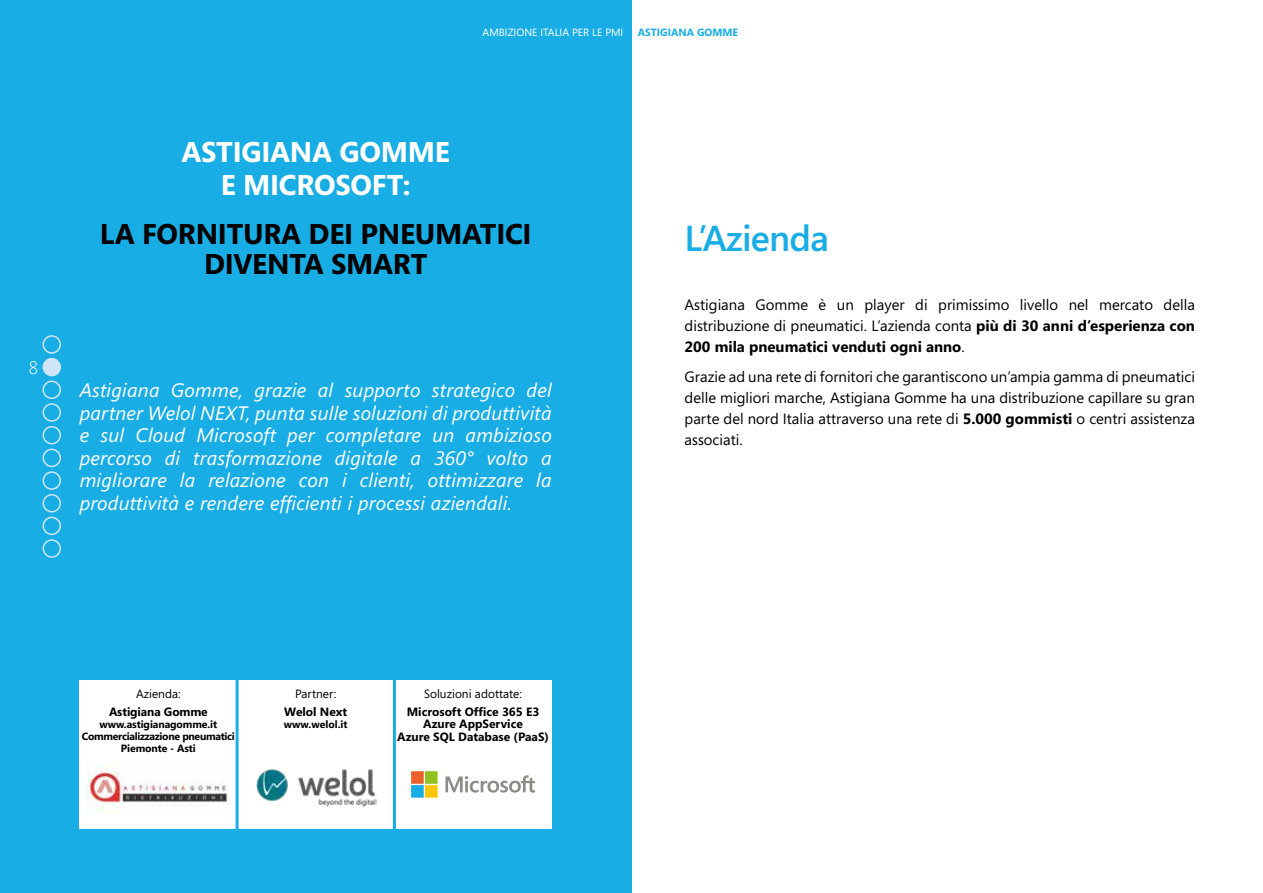
<style>
.page{position:relative;width:1263px;height:893px;background:#fff}
.page>*{position:absolute;margin:0;border:0;box-sizing:border-box;transform-origin:0 0}
.t1{font:600 36px "Segoe";letter-spacing:-.02em;color:#18ade5}
.t2{font:700 28.5px/30px "Segoe";letter-spacing:-.01em;color:#000;text-align:center}
.t3{font:700 28.5px/33px "Segoe";letter-spacing:-.01em;color:#fff;text-align:center}
.t4{font:italic 19.5px/22.5px "Segoe";letter-spacing:.01em;color:#fff;text-align:justify}
.t5{font:300 18px "Segoe";color:#fff}
.t6{font:15px/21px "Segoe";color:#000;text-align:justify}
.t7{font:700 12px/12px "Segoe";color:#000;text-align:center}
.t8{font:12px "Segoe";color:#000}
.t9{font:700 10.5px/12px "Segoe";letter-spacing:-.03em;color:#000;text-align:center}
.t10{font:10.5px "Segoe";color:#fff}
.t11{font:700 10.5px "Segoe";color:#18ade5}
.t12{font:700 10.5px "Segoe";letter-spacing:-.01em;color:#000}
.s1{font-weight:700}
</style>
<div class="page">
<div style="left:0;top:0;width:631px;height:893px;background:#18ade5"></div>
<div style="left:80px;top:680px;width:157px;height:149px;background:#fff"></div>
<div style="left:394px;top:680px;width:158px;height:149px;background:#fff"></div>
<div style="left:237px;top:680px;width:157px;height:149px;background:#fff"></div>
<hr style="left:393px;top:675px;width:3px;height:159px;background:#18ade5">
<hr style="left:236px;top:675px;width:3px;height:159px;background:#18ade5">
<img style="left:256px;top:769px;width:121px;height:38px">
<svg style="left:445px;top:775px;width:90px;height:18px"></svg>
<svg style="left:411px;top:771px;width:27px;height:27px"></svg>
<img style="left:87px;top:763px;width:141px;height:48px">
<div style="left:43px;top:335px;width:18px;height:19px;border:2px solid #d0e7f9;border-radius:50%"></div>
<div style="left:43px;top:359px;width:17px;height:17px;background:#d0e7f9;border-radius:50%"></div>
<div style="left:43px;top:358px;width:18px;height:18px;border:2px solid #d0e7f9;border-radius:50%"></div>
<div style="left:43px;top:381px;width:18px;height:18px;border:2px solid #d0e7f9;border-radius:50%"></div>
<div style="left:43px;top:403px;width:18px;height:19px;border:2px solid #d0e7f9;border-radius:50%"></div>
<div style="left:43px;top:426px;width:18px;height:18px;border:2px solid #d0e7f9;border-radius:50%"></div>
<div style="left:43px;top:517px;width:18px;height:18px;border:2px solid #d0e7f9;border-radius:50%"></div>
<div style="left:43px;top:449px;width:18px;height:18px;border:2px solid #d0e7f9;border-radius:50%"></div>
<div style="left:43px;top:539px;width:18px;height:19px;border:2px solid #d0e7f9;border-radius:50%"></div>
<div style="left:43px;top:471px;width:18px;height:19px;border:2px solid #d0e7f9;border-radius:50%"></div>
<div style="left:43px;top:494px;width:18px;height:18px;border:2px solid #d0e7f9;border-radius:50%"></div>
<p class="t10" style="left:483px;top:25px;width:142px">AMBIZIONE ITALIA PER LE PMI</p>
<p class="t11" style="left:638px;top:25px;width:102px">ASTIGIANA GOMME</p>
<p class="t5" style="left:29px;top:355px;width:11px">8</p>
<h2 class="t3" style="left:182px;top:134px;width:270px">ASTIGIANA GOMME<br>E MICROSOFT:</h2>
<h2 class="t2" style="left:100px;top:218px;width:433px">LA FORNITURA DEI PNEUMATICI<br>DIVENTA SMART</h2>
<p class="t4" style="left:80px;top:379px;width:473px">Astigiana Gomme, grazie al supporto strategico del partner Welol NEXT, punta sulle soluzioni di produttività e sul Cloud Microsoft per completare un ambizioso percorso di trasformazione digitale a 360° volto a migliorare la relazione con i clienti, ottimizzare la produttività e rendere efficienti i processi aziendali.</p>
<h1 class="t1" style="left:685px;top:214px;width:145px">L’Azienda</h1>
<p class="t6" style="left:685px;top:294px;width:512px">Astigiana Gomme è un player di primissimo livello nel mercato della distribuzione di pneumatici. L’azienda conta <span class="s1">più di 30 anni d’esperienza con 200 mila pneumatici venduti ogni anno</span>.</p>
<p class="t6" style="left:685px;top:366px;width:512px">Grazie ad una rete di fornitori che garantiscono un’ampia gamma di pneumatici delle migliori marche, Astigiana Gomme ha una distribuzione capillare su gran parte del nord Italia attraverso una rete di <span class="s1">5.000 gommisti</span> o centri assistenza associati.</p>
<p class="t8" style="left:136px;top:685px;width:46px">Azienda:</p>
<p class="t7" style="left:109px;top:705px;width:100px">Astigiana Gomme</p>
<p class="t9" style="left:82px;top:718px;width:154px">www.astigianagomme.it<br>Commercializzazione pneumatici<br>Piemonte - Asti</p>
<p class="t8" style="left:295px;top:685px;width:43px">Partner:</p>
<p class="t7" style="left:284px;top:705px;width:64px">Welol Next</p>
<p class="t12" style="left:284px;top:717px;width:65px">www.welol.it</p>
<p class="t8" style="left:424px;top:685px;width:99px">Soluzioni adottate:</p>
<p class="t7" style="left:407px;top:705px;width:134px">Microsoft Office 365 E3<br>Azure AppService</p>
<p class="t7" style="left:397px;top:731px;width:153px">Azure SQL Database (PaaS)</p>
</div>
